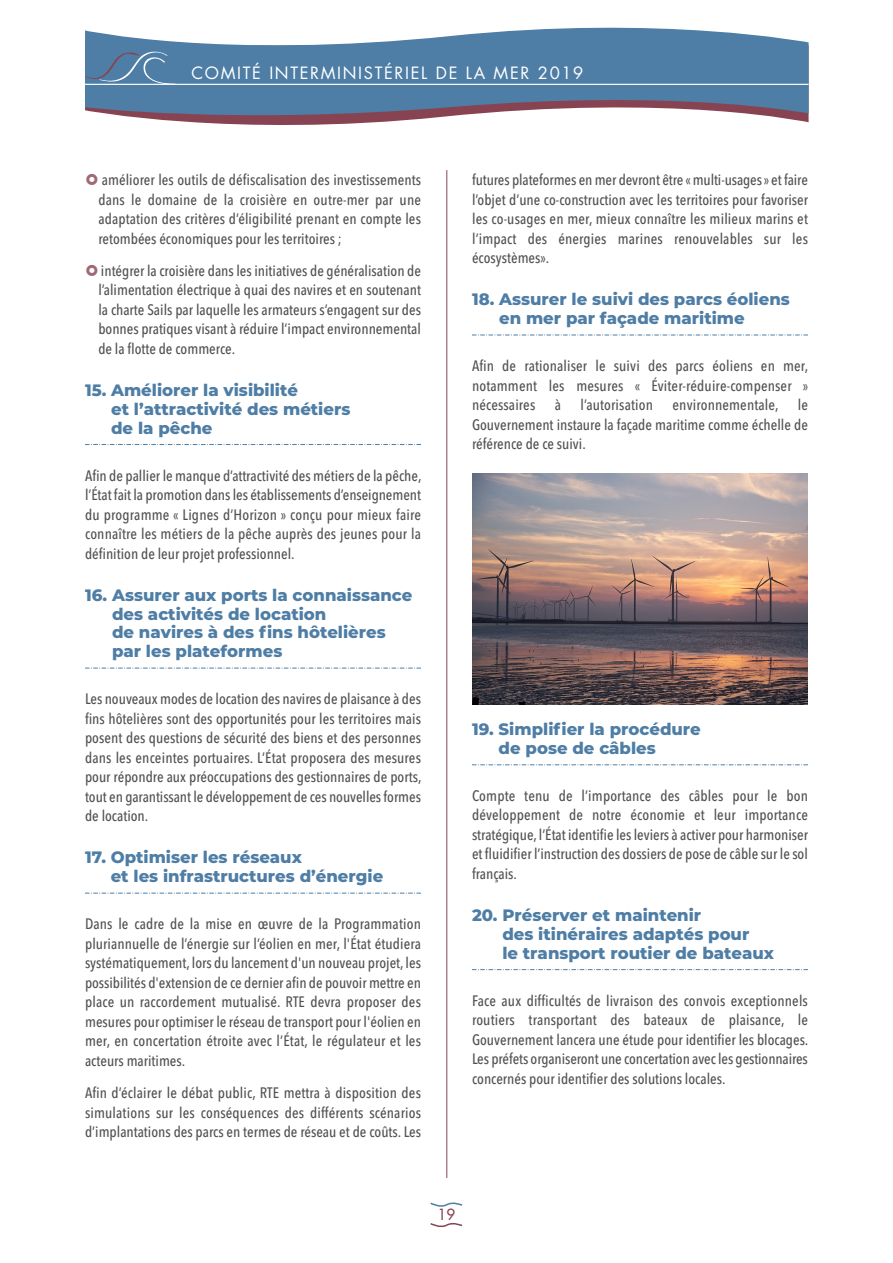
<style>
.page{position:relative;width:893px;height:1263px;background:#fff}
.page>*{position:absolute;margin:0;border:0;box-sizing:border-box;transform-origin:0 0}
.t1{font:800 16.5px/18.8px "Montserrat";color:#4e7da5}
.t2{font:16.5px "Futura Std";letter-spacing:.1em;color:#fff}
.t3{font:500 15px/19.5px "Avenir Next Condensed";color:#525152;text-align:justify}
.t4{font:500 15px "Futura Std";color:#884353}
</style>
<div class="page">
<svg style="left:430px;top:1223px;width:33px;height:5px"></svg>
<svg style="left:430px;top:1202px;width:33px;height:5px"></svg>
<svg style="left:85px;top:27px;width:724px;height:98px;fill:#4e7da5"></svg>
<svg style="left:85px;top:52px;width:91px;height:32px;background:#5b83a8"></svg>
<hr style="left:85px;top:84px;width:724px;height:1px;background:#fefefe">
<hr style="left:447px;top:170px;width:1px;height:1008px;background:#884353">
<svg style="left:85px;top:444px;width:336px;height:1px"></svg>
<svg style="left:85px;top:668px;width:336px;height:1px"></svg>
<svg style="left:85px;top:893px;width:336px;height:1px"></svg>
<svg style="left:472px;top:335px;width:336px;height:1px"></svg>
<svg style="left:472px;top:764px;width:336px;height:1px"></svg>
<svg style="left:472px;top:969px;width:336px;height:1px"></svg>
<img style="left:472px;top:473px;width:336px;height:232px">
<p class="t2" style="left:191px;top:65px;width:394px">COMITÉ INTERMINISTÉRIEL DE LA MER 2019</p>
<p class="t3" style="left:98px;top:171px;width:324px">améliorer les outils de défiscalisation des investissements dans le domaine de la croisière en outre-mer par une adaptation des critères d’éligibilité prenant en compte les retombées économiques pour les territoires ;</p>
<p class="t3" style="left:98px;top:262px;width:324px">intégrer la croisière dans les initiatives de généralisation de l’alimentation électrique à quai des navires et en soutenant la charte Sails par laquelle les armateurs s’engagent sur des bonnes pratiques visant à réduire l’impact environnemental de la flotte de commerce.</p>
<p class="t1" style="left:111px;top:382px;width:241px;text-indent:-26px">15. Améliorer la visibilité<br>et l’attractivité des métiers de la pêche</p>
<p class="t3" style="left:85px;top:467px;width:338px">Afin de pallier le manque d’attractivité des métiers de la pêche, l’État fait la promotion dans les établissements d’enseignement du programme « Lignes d’Horizon » conçu pour mieux faire connaître les métiers de la pêche auprès des jeunes pour la définition de leur projet professionnel.</p>
<p class="t1" style="left:112px;top:587px;width:302px;text-indent:-27px">16. Assurer aux ports la connaissance des activités de location<br>de navires à des fins hôtelières par les plateformes</p>
<p class="t3" style="left:85px;top:691px;width:338px">Les nouveaux modes de location des navires de plaisance à des fins hôtelières sont des opportunités pour les territoires mais posent des questions de sécurité des biens et des personnes dans les enceintes portuaires. L’État proposera des mesures pour répondre aux préoccupations des gestionnaires de ports, tout en garantissant le développement de ces nouvelles formes de location.</p>
<p class="t1" style="left:111px;top:849px;width:274px;text-indent:-26px">17. Optimiser les réseaux<br>et les infrastructures d’énergie</p>
<p class="t3" style="left:85px;top:916px;width:337px">Dans le cadre de la mise en œuvre de la Programmation pluriannuelle de l’énergie sur l’éolien en mer, l'État étudiera systématiquement, lors du lancement d'un nouveau projet, les possibilités d'extension de ce dernier afin de pouvoir mettre en place un raccordement mutualisé. RTE devra proposer des mesures pour optimiser le réseau de transport pour l'éolien en mer, en concertation étroite avec l’État, le régulateur et les acteurs maritimes.</p>
<p class="t3" style="left:85px;top:1084px;width:337px">Afin d’éclairer le débat public, RTE mettra à disposition des simulations sur les conséquences des différents scénarios d’implantations des parcs en termes de réseau et de coûts. Les</p>
<p class="t3" style="left:472px;top:171px;width:337px">futures plateformes en mer devront être «multi-usages» et faire l’objet d’une co-construction avec les territoires pour favoriser les co-usages en mer, mieux connaître les milieux marins et l’impact des énergies marines renouvelables sur les écosystèmes».</p>
<p class="t1" style="left:499px;top:291px;width:292px;text-indent:-27px">18. Assurer le suivi des parcs éoliens en mer par façade maritime</p>
<p class="t3" style="left:472px;top:357px;width:338px">Afin de rationaliser le suivi des parcs éoliens en mer, notamment les mesures « Éviter-réduire-compenser » nécessaires</p>
<p class="t3" style="left:472px;top:396px;width:337px;text-indent:326px">le Gouvernement instaure la façade maritime comme échelle de référence de ce suivi.</p>
<p class="t3" style="left:555px;top:396px;width:8px">à</p>
<p class="t3" style="left:580px;top:396px;width:74px">l’autorisation</p>
<p class="t3" style="left:672px;top:396px;width:108px">environnementale,</p>
<p class="t1" style="left:499px;top:721px;width:204px;text-indent:-27px">19. Simplifier la procédure de pose de câbles</p>
<p class="t3" style="left:472px;top:787px;width:337px">Compte tenu de l’importance des câbles pour le bon développement de notre économie et leur importance stratégique, l’État identifie les leviers à activer pour harmoniser et fluidifier l’instruction des dossiers de pose de câble sur le sol français.</p>
<p class="t1" style="left:502px;top:907px;width:273px;text-indent:-30px">20. Préserver et maintenir<br>des itinéraires adaptés pour<br>le transport routier de bateaux</p>
<p class="t3" style="left:472px;top:992px;width:338px">Face aux difficultés de livraison des convois exceptionnels routiers transportant des bateaux de plaisance, le Gouvernement lancera une étude pour identifier les blocages.<br>Les préfets organiseront une concertation avec les gestionnaires concernés pour identifier des solutions locales.</p>
<p class="t4" style="left:438px;top:1207px;width:19px">19</p>
</div>
